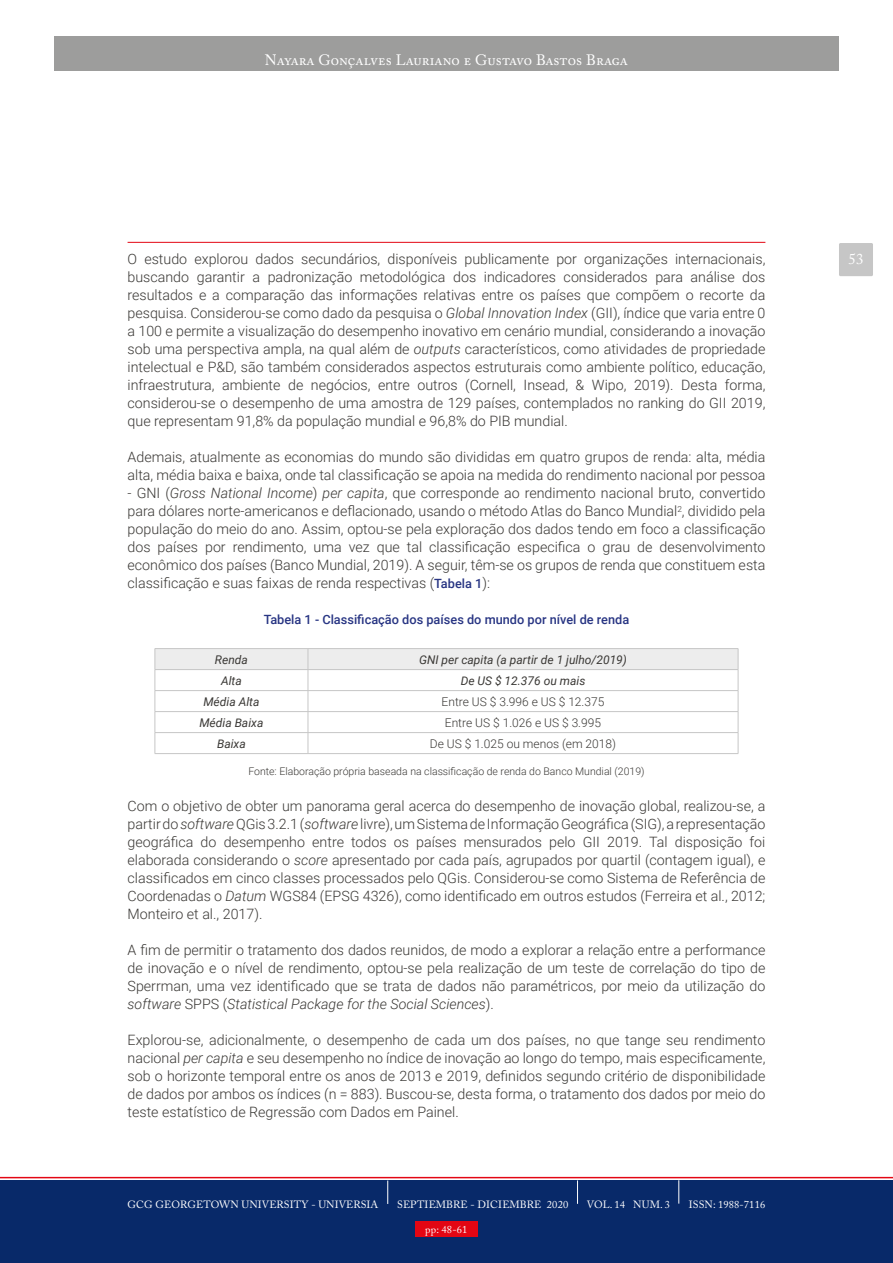
<style>
.page{position:relative;width:893px;height:1263px;background:#fff}
.page>*{position:absolute;margin:0;border:0;box-sizing:border-box;transform-origin:0 0}
.t1{font:15px "Adobe Caslon Pro";color:#fff}
.t2{font:300 14.25px/18px "Roboto";color:#3a3835;text-align:justify}
.t3{font:500 12.75px "Roboto";color:#283583}
.t4{font:italic 12px "Roboto";color:#3a3835}
.t5{font:300 12px "Roboto";color:#3a3835}
.t6{font:10.5px "Adobe Caslon Pro";letter-spacing:.01em;color:#fff}
.t7{font:300 10.5px "Roboto";color:#3a3835}
.s1{font-style:italic}
.s2{font-weight:500;font-size:12.75px;color:#283583}
</style>
<div class="page">
<div style="left:54px;top:37px;width:785px;height:34px;background:#9d9d9c"></div>
<div style="left:0;top:1180px;width:893px;height:83px;background:#082969"></div>
<svg style="left:0;top:1177px;width:893px;height:27px"></svg>
<div style="left:839px;top:243px;width:34px;height:33px;background:#c6c6c6;border-radius:2px"></div>
<hr style="left:128px;top:242px;width:637px;height:1px;background:#e30613">
<hr style="left:308px;top:648px;width:430px;height:1px;background:#c6c6c6">
<hr style="left:155px;top:648px;width:153px;height:1px;background:#c6c6c6">
<svg style="left:155px;top:649px;width:584px;height:104px"></svg>
<hr style="left:155px;top:753px;width:153px;height:1px;background:#c6c6c6">
<hr style="left:308px;top:753px;width:430px;height:1px;background:#c6c6c6">
<div style="left:415px;top:1221px;width:63px;height:16px;background:#e30613"></div>
<p class="t1" style="left:265px;top:51px;width:365px">Nayara Gonçalves Lauriano e Gustavo Bastos Braga</p>
<p class="t2" style="left:128px;top:250px;width:639px">O estudo explorou dados secundários, disponíveis publicamente por organizações internacionais,</p>
<p class="t1" style="left:848px;top:250px;width:16px">53</p>
<p class="t2" style="left:128px;top:268px;width:639px">buscando garantir a padronização metodológica dos indicadores considerados para análise dos resultados e a comparação das informações relativas entre os países que compõem o recorte da pesquisa. Considerou-se como dado da pesquisa o <span class="s1">Global Innovation Index</span> (GII), índice que varia entre 0 a 100 e permite a visualização do desempenho inovativo em cenário mundial, considerando a inovação sob uma perspectiva ampla, na qual além de <span class="s1">outputs</span> característicos, como atividades de propriedade intelectual e P&amp;D, são também considerados aspectos estruturais como ambiente político, educação, infraestrutura, ambiente de negócios, entre outros (Cornell, Insead, &amp; Wipo, 2019). Desta forma, considerou-se o desempenho de uma amostra de 129 países, contemplados no ranking do GII 2019, que representam 91,8% da população mundial e 96,8% do PIB mundial.</p>
<p class="t2" style="left:128px;top:448px;width:639px">Ademais, atualmente as economias do mundo são divididas em quatro grupos de renda: alta, média alta, média baixa e baixa, onde tal classificação se apoia na medida do rendimento nacional por pessoa</p>
<p class="t2" style="left:128px;top:484px;width:639px">- GNI (<span class="s1">Gross National Income</span>) <span class="s1">per capita</span>, que corresponde ao rendimento nacional bruto, convertido para dólares norte-americanos e deflacionado, usando o método Atlas do Banco Mundial<sup>2</sup>, dividido pela população do meio do ano. Assim, optou-se pela exploração dos dados tendo em foco a classificação dos países por rendimento, uma vez que tal classificação especifica o grau de desenvolvimento econômico dos países (Banco Mundial, 2019). A seguir, têm-se os grupos de renda que constituem esta classificação e suas faixas de renda respectivas (<span class="s2">Tabela 1</span>):</p>
<p class="t3" style="left:264px;top:611px;width:367px">Tabela 1 - Classificação dos países do mundo por nível de renda</p>
<p class="t4" style="left:215px;top:651px;width:34px">Renda</p>
<p class="t4" style="left:419px;top:651px;width:209px">GNI per capita (a partir de 1 julho/2019)</p>
<p class="t4" style="left:221px;top:672px;width:22px">Alta</p>
<p class="t4" style="left:461px;top:672px;width:126px">De US $ 12.376 ou mais</p>
<p class="t4" style="left:203px;top:693px;width:58px">Média Alta</p>
<p class="t5" style="left:442px;top:693px;width:164px">Entre US $ 3.996 e US $ 12.375</p>
<p class="t4" style="left:199px;top:714px;width:66px">Média Baixa</p>
<p class="t5" style="left:445px;top:714px;width:158px">Entre US $ 1.026 e US $ 3.995</p>
<p class="t4" style="left:217px;top:735px;width:30px">Baixa</p>
<p class="t5" style="left:430px;top:735px;width:188px">De US $ 1.025 ou menos (em 2018)</p>
<p class="t7" style="left:248px;top:764px;width:398px">Fonte: Elaboração própria baseada na classificação de renda do Banco Mundial (2019)</p>
<p class="t2" style="left:128px;top:796px;width:639px">Com o objetivo de obter um panorama geral acerca do desempenho de inovação global, realizou-se, a partir do <span class="s1">software</span> QGis 3.2.1 (<span class="s1">software</span> livre), um Sistema de Informação Geográfica (SIG), a representação geográfica do desempenho entre todos os países mensurados pelo GII 2019. Tal disposição foi elaborada considerando o <span class="s1">score</span> apresentado por cada país, agrupados por quartil (contagem igual), e classificados em cinco classes processados pelo QGis. Considerou-se como Sistema de Referência de Coordenadas o <span class="s1">Datum</span> WGS84 (EPSG 4326), como identificado em outros estudos (Ferreira et al., 2012; Monteiro et al., 2017).</p>
<p class="t2" style="left:128px;top:940px;width:639px">A fim de permitir o tratamento dos dados reunidos, de modo a explorar a relação entre a performance de inovação e o nível de rendimento, optou-se pela realização de um teste de correlação do tipo de Sperrman, uma vez identificado que se trata de dados não paramétricos, por meio da utilização do <span class="s1">software</span> SPPS (<span class="s1">Statistical Package for the Social Sciences</span>).</p>
<p class="t2" style="left:128px;top:1030px;width:639px">Explorou-se, adicionalmente, o desempenho de cada um dos países, no que tange seu rendimento nacional <span class="s1">per capita</span> e seu desempenho no índice de inovação ao longo do tempo, mais especificamente, sob o horizonte temporal entre os anos de 2013 e 2019, definidos segundo critério de disponibilidade de dados por ambos os índices (n = 883). Buscou-se, desta forma, o tratamento dos dados por meio do teste estatístico de Regressão com Dados em Painel.</p>
<p class="t6" style="left:128px;top:1198px;width:252px">GCG GEORGETOWN UNIVERSITY - UNIVERSIA</p>
<p class="t6" style="left:397px;top:1198px;width:173px">SEPTIEMBRE - DICIEMBRE 2020</p>
<p class="t6" style="left:587px;top:1198px;width:85px">VOL. 14 NUM. 3</p>
<p class="t6" style="left:689px;top:1198px;width:78px">ISSN: 1988-7116</p>
<p class="t6" style="left:425px;top:1223px;width:43px">pp: 48-61</p>
</div>
